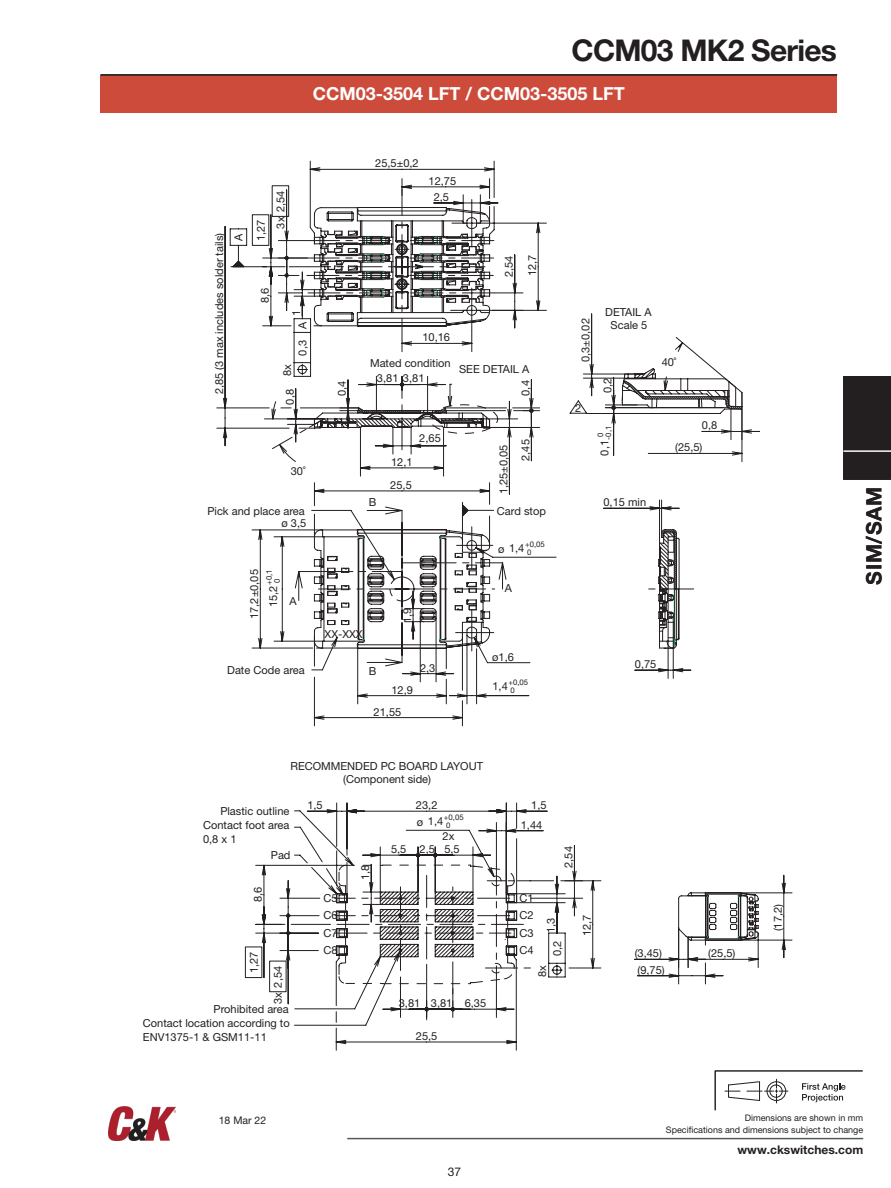
<style>
.page{position:relative;width:891px;height:1188px;background:#fff}
.page>*{position:absolute;margin:0;border:0;box-sizing:border-box;transform-origin:0 0}
.t1{font:700 30px "Helvetica Neue LT Std";letter-spacing:-.025em;color:#231f20}
.t2{font:700 21px "Helvetica Neue";color:#231f20}
.t3{font:700 18px "Helvetica Neue LT Std";color:#fff}
.t4{font:700 12px "Helvetica Neue LT Std";color:#231f20}
.t5{font:12px "Helvetica Neue LT Std";color:#231f20}
.t6{font:11.1px/13.4px "Helvetica Neue";color:#231f20}
.t7{font:10.5px "Helvetica Neue LT Std";color:#231f20}
.t8{font:9px/12px "Helvetica Neue LT Std";color:#231f20;text-align:right}
.t9{font:7.8px/8.1px "Helvetica Neue";color:#231f20}
</style>
<div class="page">
<hr style="left:347px;top:1138px;width:516px;height:1px;background:#57585a">
<img style="left:109px;top:1107px;width:66px;height:33px">
<svg style="left:714px;top:1070px;width:149px;height:41px"></svg>
<div style="left:101px;top:75px;width:736px;height:37px;background:#cd4b3b"></div>
<hr style="left:101px;top:74px;width:736px;height:2px;background:#231f20">
<div style="left:843px;top:376px;width:48px;height:104px;background:#231f20"></div>
<hr style="left:844px;top:450px;width:47px;height:2px;background:#fff">
<svg style="left:244px;top:178px;width:548px;height:807px"></svg>
<svg style="left:216px;top:226px;width:318px;height:445px"></svg>
<svg style="left:470px;top:395px;width:29px;height:39px"></svg>
<svg style="left:229px;top:228px;width:240px;height:289px"></svg>
<svg style="left:232px;top:260px;width:238px;height:257px"></svg>
<svg style="left:232px;top:259px;width:13px;height:9px"></svg>
<svg style="left:245px;top:802px;width:357px;height:249px"></svg>
<svg style="left:566px;top:845px;width:27px;height:173px"></svg>
<svg style="left:294px;top:810px;width:272px;height:216px"></svg>
<h1 class="t1" style="left:572px;top:31px;width:267px">CCM03 MK2 Series</h1>
<h3 class="t3" style="left:313px;top:83px;width:314px">CCM03-3504 LFT / CCM03-3505 LFT</h3>
<p class="t6" style="left:212px;top:394px;width:163px;rotate:-90deg">2,85 (3 max includes solder tails)</p>
<p class="t6" style="left:232px;top:241px;width:9px;rotate:-90deg">A</p>
<p class="t6" style="left:254px;top:241px;width:23px;rotate:-90deg">1,27</p>
<p class="t6" style="left:274px;top:229px;width:39px;rotate:-90deg">3x 2,54</p>
<p class="t6" style="left:258px;top:303px;width:17px;rotate:-90deg">8,6</p>
<p class="t6" style="left:375px;top:157px;width:45px">25,5±0,2</p>
<p class="t6" style="left:429px;top:174px;width:29px">12,75</p>
<p class="t6" style="left:434px;top:190px;width:17px">2,5</p>
<p class="t6" style="left:502px;top:277px;width:23px;rotate:-90deg">2,54</p>
<p class="t6" style="left:525px;top:276px;width:23px;rotate:-90deg">12,7</p>
<p class="t6" style="left:289px;top:316px;width:8px;rotate:-90deg">1</p>
<p class="t6" style="left:296px;top:356px;width:35px;rotate:-90deg">0,3 A</p>
<p class="t6" style="left:422px;top:331px;width:29px">10,16</p>
<p class="t6" style="left:377px;top:372px;width:49px">3,81 3,81</p>
<p class="t6" style="left:370px;top:357px;width:82px">Mated condition</p>
<p class="t6" style="left:281px;top:376px;width:13px;rotate:-90deg">8x</p>
<p class="t6" style="left:335px;top:396px;width:17px;rotate:-90deg">0,4</p>
<p class="t6" style="left:283px;top:405px;width:17px;rotate:-90deg">0,8</p>
<p class="t6" style="left:459px;top:362px;width:72px">SEE DETAIL A</p>
<p class="t6" style="left:519px;top:396px;width:17px;rotate:-90deg">0,4</p>
<p class="t6" style="left:291px;top:464px;width:16px">30˚</p>
<p class="t6" style="left:391px;top:455px;width:23px">12,1</p>
<p class="t6" style="left:390px;top:478px;width:23px">25,5</p>
<p class="t6" style="left:419px;top:432px;width:23px">2,65</p>
<p class="t6" style="left:497px;top:494px;width:51px;rotate:-90deg">1,25±0,05</p>
<p class="t6" style="left:519px;top:461px;width:23px;rotate:-90deg">2,45</p>
<p class="t6" style="left:207px;top:504px;width:100px;line-height:12.3px;text-align:right">Pick and place area ø 3,5</p>
<p class="t6" style="left:247px;top:619px;width:51px;rotate:-90deg">17,2±0,05</p>
<p class="t9" style="left:265px;top:585px;width:17px;rotate:-90deg">+0,1</p>
<p class="t6" style="left:266px;top:607px;width:30px;rotate:-90deg">15,2 <sub>0</sub></p>
<p class="t6" style="left:290px;top:594px;width:9px">A</p>
<p class="t6" style="left:227px;top:663px;width:79px">Date Code area</p>
<p class="t6" style="left:369px;top:496px;width:9px">B</p>
<p class="t6" style="left:325px;top:628px;width:40px">XX-XXX</p>
<p class="t6" style="left:369px;top:664px;width:9px">B</p>
<p class="t6" style="left:400px;top:623px;width:17px;rotate:-90deg">1,9</p>
<p class="t6" style="left:420px;top:661px;width:17px">2,3</p>
<p class="t6" style="left:391px;top:683px;width:23px">12,9</p>
<p class="t6" style="left:374px;top:705px;width:29px">21,55</p>
<p class="t6" style="left:497px;top:504px;width:51px">Card stop</p>
<p class="t9" style="left:525px;top:540px;width:21px">+0,05</p>
<p class="t6" style="left:498px;top:541px;width:35px">ø 1,4 <sub>0</sub></p>
<p class="t6" style="left:505px;top:581px;width:9px">A</p>
<p class="t6" style="left:492px;top:650px;width:23px">ø1,6</p>
<p class="t9" style="left:508px;top:678px;width:21px">+0,05</p>
<p class="t6" style="left:492px;top:680px;width:24px">1,4 <sub>0</sub></p>
<p class="t6" style="left:290px;top:759px;width:194px;text-align:center">RECOMMENDED PC BOARD LAYOUT (Component side)</p>
<p class="t6" style="left:220px;top:804px;width:71px">Plastic outline</p>
<p class="t6" style="left:271px;top:848px;width:21px">Pad</p>
<p class="t6" style="left:203px;top:819px;width:88px">Contact foot area<br>0,8 x 1</p>
<p class="t6" style="left:251px;top:902px;width:17px;rotate:-90deg">8,6</p>
<p class="t6" style="left:307px;top:798px;width:17px">1,5</p>
<p class="t6" style="left:416px;top:798px;width:23px">23,2</p>
<p class="t6" style="left:521px;top:795px;width:27px;line-height:19.5px;text-indent:10px">1,5<br>1,44</p>
<p class="t9" style="left:444px;top:813px;width:21px">+0,05</p>
<p class="t6" style="left:443px;top:813px;width:13px;line-height:15.1px;text-indent:-26px">ø 1,4 <sub>0<br></sub>2x</p>
<p class="t6" style="left:358px;top:880px;width:17px;rotate:-90deg">1,8</p>
<p class="t6" style="left:420px;top:842px;width:17px">2,5</p>
<p class="t6" style="left:391px;top:842px;width:17px">5,5</p>
<p class="t6" style="left:444px;top:842px;width:17px">5,5</p>
<p class="t6" style="left:324px;top:891px;width:16px">C5</p>
<p class="t6" style="left:520px;top:891px;width:16px">C1</p>
<p class="t6" style="left:579px;top:362px;width:45px;rotate:-90deg">0,3±0,02</p>
<p class="t6" style="left:575px;top:401px;width:8px">2</p>
<p class="t6" style="left:605px;top:305px;width:48px;text-align:center">DETAIL A<br>Scale 5</p>
<p class="t6" style="left:601px;top:393px;width:17px;rotate:-90deg">0,2</p>
<p class="t9" style="left:596px;top:456px;width:31px;text-indent:18px;rotate:-90deg">0<br><sup>0,1</sup>-0,1</p>
<p class="t6" style="left:662px;top:355px;width:16px">40˚</p>
<p class="t6" style="left:702px;top:419px;width:17px">0,8</p>
<p class="t6" style="left:675px;top:441px;width:29px">(25,5)</p>
<p class="t6" style="left:604px;top:495px;width:44px">0,15 min</p>
<p class="t6" style="left:635px;top:657px;width:23px">0,75</p>
<p class="t6" style="left:562px;top:868px;width:23px;rotate:-90deg">2,54</p>
<p class="t6" style="left:247px;top:973px;width:23px;rotate:-90deg">1,27</p>
<p class="t6" style="left:271px;top:1004px;width:39px;rotate:-90deg">3x 2,54</p>
<p class="t6" style="left:214px;top:1002px;width:77px">Prohibited area</p>
<p class="t6" style="left:324px;top:906px;width:16px;line-height:17.4px;text-align:justify">C6<br>C7<br>C8</p>
<p class="t6" style="left:399px;top:996px;width:55px">3,81 3,81</p>
<p class="t6" style="left:465px;top:996px;width:23px">6,35</p>
<p class="t6" style="left:520px;top:906px;width:16px;line-height:17.4px;text-align:justify">C2<br>C3<br>C4</p>
<p class="t6" style="left:544px;top:933px;width:17px;rotate:-90deg">1,3</p>
<p class="t6" style="left:580px;top:936px;width:23px;rotate:-90deg">12,7</p>
<p class="t6" style="left:550px;top:956px;width:17px;rotate:-90deg">0,2</p>
<p class="t6" style="left:535px;top:977px;width:13px;rotate:-90deg">8x</p>
<p class="t6" style="left:635px;top:946px;width:29px">(3,45)</p>
<p class="t6" style="left:638px;top:963px;width:29px">(9,75)</p>
<p class="t6" style="left:708px;top:946px;width:29px">(25,5)</p>
<p class="t6" style="left:143px;top:1017px;width:148px">Contact location according to<br>ENV1375-1 &amp; GSM11-11</p>
<p class="t6" style="left:416px;top:1029px;width:23px">25,5</p>
<p class="t6" style="left:771px;top:931px;width:29px;rotate:-90deg">(17,2)</p>
<h2 class="t2" style="left:861px;top:585px;width:99px;rotate:-90deg">SIM/SAM</h2>
<p class="t7" style="left:219px;top:1114px;width:49px">18 Mar 22</p>
<p class="t5" style="left:448px;top:1165px;width:15px">37</p>
<p class="t8" style="left:666px;top:1112px;width:199px">Dimensions are shown in mm<br>Specifications and dimensions subject to change</p>
<p class="t4" style="left:738px;top:1142px;width:127px">www.ckswitches.com</p>
</div>
